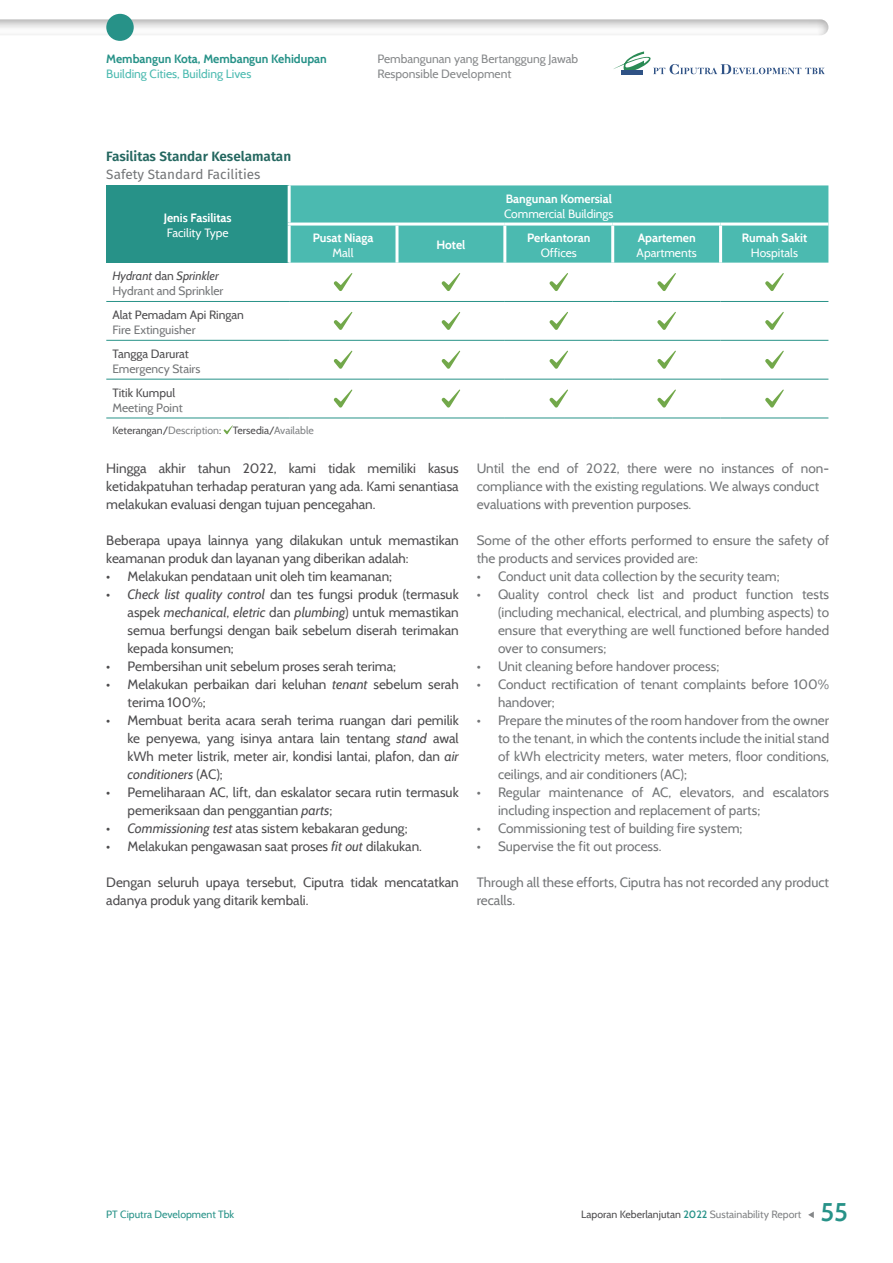
<style>
.page{position:relative;width:893px;height:1263px;background:#fff}
.page>*{position:absolute;margin:0;border:0;box-sizing:border-box;transform-origin:0 0}
.t1{font:600 25.5px "Cabin";color:#279288}
.t2{font:13.5px/18px "Cabin";color:#4d4c4e}
.t3{font:13.5px/18px "Cabin";color:#737577}
.t4{font:600 13.5px "Fira Sans";color:#246760}
.t5{font:13.5px "Fira Sans";color:#737577}
.t6{font:12px/15px "Cabin";color:#737577}
.t7{font:700 12px "Cabin";color:#fff}
.t8{font:12px "Cabin";color:#fff}
.t9{font:12px/15px "Cabin";color:#858789}
.t10{font:12px "Cabin";color:#4d4c4e}
.t11{font:700 12px "Cabin";color:#279288}
.t12{font:12px "Cabin";color:#4bbab0}
.t13{font:10.5px "Cabin";color:#4d4c4e}
.t14{font:10.5px "Cabin";color:#279288}
.s1{font-style:italic;color:#4d4c4e}
.s2{color:#4d4c4e}
.s3{color:#808284}
.s4{font-style:italic}
.s5{font-weight:600;color:#279288}
</style>
<div class="page">
<svg style="left:808px;top:1211px;width:6px;height:7px"></svg>
<div style="left:0;top:8px;width:841px;height:28px;background:#373535;opacity:.42"></div>
<svg style="left:613px;top:51px;width:212px;height:23px"></svg>
<hr style="left:621px;top:70px;width:21px;height:4px;background:#2f5285">
<div style="left:106px;top:14px;width:28px;height:27px;background:#279288;border-radius:50%"></div>
<div style="left:106px;top:185px;width:183px;height:78px;background:#279288"></div>
<div style="left:291px;top:185px;width:537px;height:78px;background:#4bbab0"></div>
<hr style="left:395px;top:226px;width:3px;height:37px;background:#fff">
<hr style="left:503px;top:226px;width:3px;height:37px;background:#fff">
<hr style="left:611px;top:226px;width:3px;height:37px;background:#fff">
<hr style="left:719px;top:226px;width:3px;height:37px;background:#fff">
<hr style="left:288px;top:223px;width:109px;height:3px;background:#fff">
<hr style="left:397px;top:223px;width:108px;height:3px;background:#fff">
<hr style="left:505px;top:223px;width:108px;height:3px;background:#fff">
<hr style="left:613px;top:223px;width:108px;height:3px;background:#fff">
<hr style="left:721px;top:223px;width:107px;height:3px;background:#fff">
<hr style="left:106px;top:418px;width:183px;height:1px;background:#279288">
<hr style="left:289px;top:418px;width:108px;height:1px;background:#279288">
<hr style="left:397px;top:418px;width:108px;height:1px;background:#279288">
<hr style="left:505px;top:418px;width:108px;height:1px;background:#279288">
<hr style="left:613px;top:418px;width:108px;height:1px;background:#279288">
<hr style="left:721px;top:418px;width:107px;height:1px;background:#279288">
<hr style="left:106px;top:301px;width:183px;height:1px;background:#279288">
<hr style="left:289px;top:301px;width:108px;height:1px;background:#279288">
<hr style="left:397px;top:301px;width:108px;height:1px;background:#279288">
<hr style="left:505px;top:301px;width:108px;height:1px;background:#279288">
<hr style="left:613px;top:301px;width:108px;height:1px;background:#279288">
<hr style="left:721px;top:301px;width:107px;height:1px;background:#279288">
<hr style="left:106px;top:340px;width:183px;height:1px;background:#279288">
<hr style="left:289px;top:340px;width:108px;height:1px;background:#279288">
<hr style="left:397px;top:340px;width:108px;height:1px;background:#279288">
<hr style="left:505px;top:340px;width:108px;height:1px;background:#279288">
<hr style="left:613px;top:340px;width:108px;height:1px;background:#279288">
<hr style="left:721px;top:340px;width:107px;height:1px;background:#279288">
<hr style="left:106px;top:379px;width:183px;height:1px;background:#279288">
<hr style="left:289px;top:379px;width:108px;height:1px;background:#279288">
<hr style="left:397px;top:379px;width:108px;height:1px;background:#279288">
<hr style="left:505px;top:379px;width:108px;height:1px;background:#279288">
<hr style="left:613px;top:379px;width:108px;height:1px;background:#279288">
<hr style="left:721px;top:379px;width:107px;height:1px;background:#279288">
<hr style="left:288px;top:185px;width:3px;height:38px;background:#fff">
<hr style="left:288px;top:226px;width:3px;height:37px;background:#fff">
<svg style="left:334px;top:273px;width:18px;height:18px"></svg>
<svg style="left:442px;top:273px;width:18px;height:18px"></svg>
<svg style="left:550px;top:273px;width:18px;height:18px"></svg>
<svg style="left:657px;top:273px;width:19px;height:18px"></svg>
<svg style="left:765px;top:273px;width:19px;height:18px"></svg>
<svg style="left:334px;top:312px;width:18px;height:18px"></svg>
<svg style="left:442px;top:312px;width:18px;height:18px"></svg>
<svg style="left:550px;top:312px;width:18px;height:18px"></svg>
<svg style="left:657px;top:312px;width:19px;height:18px"></svg>
<svg style="left:765px;top:312px;width:19px;height:18px"></svg>
<svg style="left:334px;top:351px;width:18px;height:18px"></svg>
<svg style="left:442px;top:351px;width:18px;height:18px"></svg>
<svg style="left:550px;top:351px;width:18px;height:18px"></svg>
<svg style="left:657px;top:351px;width:19px;height:18px"></svg>
<svg style="left:765px;top:351px;width:19px;height:18px"></svg>
<svg style="left:334px;top:389px;width:18px;height:19px"></svg>
<svg style="left:442px;top:389px;width:18px;height:19px"></svg>
<svg style="left:550px;top:389px;width:18px;height:19px"></svg>
<svg style="left:657px;top:389px;width:19px;height:19px"></svg>
<svg style="left:765px;top:389px;width:19px;height:19px"></svg>
<svg style="left:224px;top:425px;width:9px;height:9px"></svg>
<p class="t11" style="left:106px;top:51px;width:222px">Membangun Kota, Membangun Kehidupan</p>
<p class="t12" style="left:106px;top:66px;width:146px">Building Cities, Building Lives</p>
<p class="t9" style="left:377px;top:51px;width:202px">Pembangunan yang Bertanggung Jawab<br>Responsible Development</p>
<p class="t4" style="left:106px;top:146px;width:186px">Fasilitas Standar Keselamatan</p>
<p class="t5" style="left:106px;top:165px;width:156px">Safety Standard Facilities</p>
<p class="t7" style="left:164px;top:211px;width:69px">Jenis Fasilitas</p>
<p class="t8" style="left:167px;top:226px;width:63px">Facility Type</p>
<p class="t7" style="left:313px;top:230px;width:62px">Pusat Niaga</p>
<p class="t8" style="left:333px;top:245px;width:23px">Mall</p>
<p class="t7" style="left:436px;top:238px;width:30px">Hotel</p>
<p class="t7" style="left:506px;top:192px;width:108px">Bangunan Komersial</p>
<p class="t8" style="left:504px;top:206px;width:111px">Commercial Buildings</p>
<p class="t7" style="left:527px;top:230px;width:65px">Perkantoran</p>
<p class="t8" style="left:541px;top:245px;width:38px">Offices</p>
<p class="t7" style="left:638px;top:230px;width:59px">Apartemen</p>
<p class="t8" style="left:637px;top:245px;width:62px">Apartments</p>
<p class="t7" style="left:742px;top:230px;width:67px">Rumah Sakit</p>
<p class="t8" style="left:751px;top:245px;width:49px">Hospitals</p>
<p class="t6" style="left:112px;top:269px;width:113px"><span class="s1">Hydrant</span> <span class="s2">dan</span> <span class="s1">Sprinkler<br></span>Hydrant and Sprinkler</p>
<p class="t10" style="left:112px;top:308px;width:133px">Alat Pemadam Api Ringan</p>
<p class="t6" style="left:112px;top:322px;width:85px">Fire Extinguisher</p>
<p class="t10" style="left:112px;top:346px;width:78px">Tangga Darurat</p>
<p class="t6" style="left:112px;top:361px;width:90px">Emergency Stairs</p>
<p class="t10" style="left:112px;top:385px;width:64px">Titik Kumpul</p>
<p class="t6" style="left:112px;top:400px;width:72px">Meeting Point</p>
<p class="t13" style="left:112px;top:424px;width:203px">Keterangan/<span class="s3">Description</span>: Tersedia/<span class="s3">Available</span></p>
<p class="t2" style="left:106px;top:459px;width:354px;text-align:justify">Hingga akhir tahun 2022, kami tidak memiliki kasus ketidakpatuhan terhadap peraturan yang ada. Kami senantiasa melakukan evaluasi dengan tujuan pencegahan.</p>
<p class="t2" style="left:106px;top:531px;width:354px">Beberapa upaya lainnya yang dilakukan untuk memastikan keamanan produk dan layanan yang diberikan adalah:</p>
<p class="t2" style="left:106px;top:567px;width:287px">• Melakukan pendataan unit oleh tim keamanan;</p>
<p class="t2" style="left:128px;top:585px;width:333px;text-align:justify;text-indent:-21px">• <span class="s4">Check list quality control</span> dan tes fungsi produk (termasuk aspek <span class="s4">mechanical</span>, <span class="s4">eletric</span> dan <span class="s4">plumbing</span>) untuk memastikan semua berfungsi dengan baik sebelum diserah terimakan kepada konsumen;</p>
<p class="t2" style="left:106px;top:657px;width:291px">• Pembersihan unit sebelum proses serah terima;</p>
<p class="t2" style="left:128px;top:675px;width:333px;text-indent:-21px">• Melakukan perbaikan dari keluhan <span class="s4">tenant</span> sebelum serah terima 100%;</p>
<p class="t2" style="left:128px;top:711px;width:333px;text-align:justify;text-indent:-21px">• Membuat berita acara serah terima ruangan dari pemilik ke penyewa, yang isinya antara lain tentang <span class="s4">stand</span> awal kWh meter listrik, meter air, kondisi lantai, plafon, dan <span class="s4">air conditioners</span> (AC);</p>
<p class="t2" style="left:128px;top:783px;width:333px;text-indent:-21px">• Pemeliharaan AC, lift, dan eskalator secara rutin termasuk pemeriksaan dan penggantian <span class="s4">parts</span>;</p>
<p class="t2" style="left:106px;top:819px;width:303px">• <span class="s4">Commissioning test</span> atas sistem kebakaran gedung;</p>
<p class="t2" style="left:106px;top:837px;width:317px">• Melakukan pengawasan saat proses <span class="s4">fit out</span> dilakukan.</p>
<p class="t2" style="left:106px;top:873px;width:354px">Dengan seluruh upaya tersebut, Ciputra tidak mencatatkan adanya produk yang ditarik kembali.</p>
<p class="t3" style="left:477px;top:459px;width:354px">Until the end of 2022, there were no instances of non&shy;compliance with the existing regulations. We always conduct evaluations with prevention purposes.</p>
<p class="t3" style="left:477px;top:531px;width:354px">Some of the other efforts performed to ensure the safety of the products and services provided are:</p>
<p class="t3" style="left:477px;top:567px;width:304px">• Conduct unit data collection by the security team;</p>
<p class="t3" style="left:498px;top:585px;width:333px;text-align:justify;text-indent:-21px">• Quality control check list and product function tests (including mechanical, electrical, and plumbing aspects) to ensure that everything are well functioned before handed over to consumers;</p>
<p class="t3" style="left:477px;top:657px;width:244px">• Unit cleaning before handover process;</p>
<p class="t3" style="left:498px;top:675px;width:333px;text-indent:-21px">• Conduct rectification of tenant complaints before 100% handover;</p>
<p class="t3" style="left:498px;top:711px;width:333px;text-align:justify;text-indent:-21px">• Prepare the minutes of the room handover from the owner to the tenant, in which the contents include the initial stand of kWh electricity meters, water meters, floor conditions, ceilings, and air conditioners (AC);</p>
<p class="t3" style="left:498px;top:783px;width:333px;text-indent:-21px">• Regular maintenance of AC, elevators, and escalators including inspection and replacement of parts;</p>
<p class="t3" style="left:477px;top:819px;width:267px">• Commissioning test of building fire system;</p>
<p class="t3" style="left:477px;top:837px;width:186px">• Supervise the fit out process.</p>
<p class="t3" style="left:477px;top:873px;width:354px">Through all these efforts, Ciputra has not recorded any product recalls.</p>
<p class="t14" style="left:106px;top:1208px;width:129px">PT Ciputra Development Tbk</p>
<p class="t13" style="left:581px;top:1208px;width:222px">Laporan Keberlanjutan <span class="s5">2022</span> <span class="s3">Sustainability Report</span></p>
<h1 class="t1" style="left:820px;top:1196px;width:29px">55</h1>
</div>
